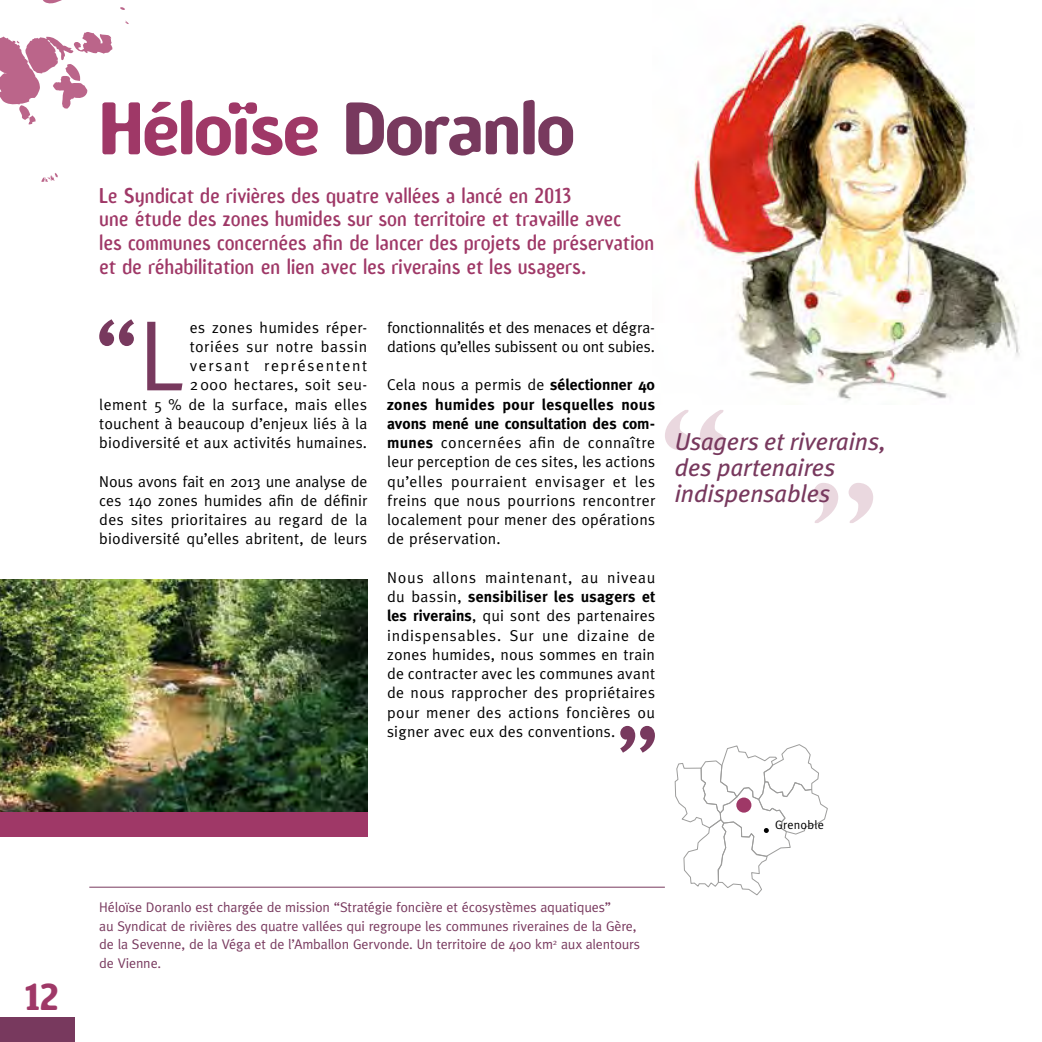
<style>
.page{position:relative;width:1042px;height:1042px;background:#fff}
.page>*{position:absolute;margin:0;border:0;box-sizing:border-box;transform-origin:0 0}
.t1{font:99.92px "Meta";color:#78395e}
.t2{font:700 70px "Amoebia";letter-spacing:-.01em;color:#9f3867}
.t3{font:700 35px "Amoebia";color:#9f3867}
.t4{font:italic 24.5px/26.2px "Meta Plus";letter-spacing:-.005em;color:#78395e}
.t5{font:20.12px/23.6px "Amoebia Sans";letter-spacing:-.005em;color:#9f3867}
.t6{font:15.75px/19.2px "Meta";letter-spacing:.02em;color:#000;text-align:justify}
.t7{font:15.75px/19.2px "Meta";letter-spacing:-.005em;color:#000}
.t8{font:14px/18.4px "Meta";letter-spacing:-.01em;color:#78395e}
.t9{font:12.25px "Meta";letter-spacing:.025em;color:#000}
.s1{color:#78395e}
.s2{font-weight:700}
</style>
<div class="page">
<svg style="left:674px;top:744px;width:154px;height:152px"></svg>
<div style="left:736px;top:797px;width:15px;height:15px;background:#9f3867;border-radius:50%"></div>
<img style="left:682px;top:18px;width:338px;height:383px">
<div style="left:0;top:1017px;width:74px;height:25px;background:#78395e"></div>
<svg style="left:43px;top:0;width:19px;height:4px"></svg>
<svg style="left:0;top:32px;width:113px;height:93px"></svg>
<svg style="left:120px;top:7px;width:5px;height:3px"></svg>
<svg style="left:41px;top:173px;width:17px;height:9px"></svg>
<img style="left:0;top:579px;width:367px;height:233px">
<div style="left:0;top:812px;width:367px;height:25px;background:#9f3867"></div>
<svg style="left:665px;top:410px;width:59px;height:40px"></svg>
<svg style="left:813px;top:483px;width:60px;height:40px"></svg>
<hr style="left:89px;top:887px;width:576px;height:1px;background:#78395e">
<svg style="left:620px;top:726px;width:35px;height:27px"></svg>
<h3 class="t3" style="left:25px;top:978px;width:35px">12</h3>
<h2 class="t2" style="left:99px;top:92px;width:477px">Héloïse <span class="s1">Doranlo</span></h2>
<p class="t5" style="left:99px;top:183px;width:557px">Le Syndicat de rivières des quatre vallées a lancé en 2013<br>une étude des zones humides sur son territoire et travaille avec<br>les communes concernées afin de lancer des projets de préservation et de réhabilitation en lien avec les riverains et les usagers.</p>
<h1 class="t1" style="left:94px;top:298px;width:92px">“L</h1>
<p class="t6" style="left:99px;top:317px;width:269px;text-align:right">es zones humides réper-<br>toriées sur notre bassin<br>versant représentent<br>2 000 hectares, soit seu-<br>lement 5 % de la surface, mais elles touchent à beaucoup d’enjeux liés à la biodiversité et aux activités humaines.</p>
<p class="t6" style="left:99px;top:471px;width:269px">Nous avons fait en 2013 une analyse de ces 140 zones humides afin de définir des sites prioritaires au regard de la biodiversité qu’elles abritent, de leurs</p>
<p class="t7" style="left:387px;top:317px;width:269px">fonctionnalités et des menaces et dégra&shy;dations qu’elles subissent ou ont subies.</p>
<p class="t6" style="left:387px;top:375px;width:269px">Cela nous a permis de <span class="s2">sélectionner 40 zones humides pour lesquelles nous avons mené une consultation des com&shy;munes</span> concernées afin de connaître leur perception de ces sites, les actions qu’elles pourraient envisager et les freins que nous pourrions rencontrer localement pour mener des opérations de préservation.</p>
<p class="t6" style="left:387px;top:567px;width:269px">Nous allons maintenant, au niveau du bassin, <span class="s2">sensibiliser les usagers et les riverains</span>, qui sont des partenaires indispensables. Sur une dizaine de zones humides, nous sommes en train de contracter avec les communes avant de nous rapprocher des propriétaires pour mener des actions foncières ou signer avec eux des conventions.</p>
<h3 class="t4" style="left:675px;top:428px;width:213px">Usagers et riverains, des partenaires indispensables</h3>
<p class="t8" style="left:99px;top:898px;width:542px">Héloïse Doranlo est chargée de mission “Stratégie foncière et écosystèmes aquatiques”<br>au Syndicat de rivières des quatre vallées qui regroupe les communes riveraines de la Gère, de la Sevenne, de la Véga et de l’Amballon Gervonde. Un territoire de 400 km<sup>2</sup> aux alentours de Vienne.</p>
<p class="t9" style="left:775px;top:818px;width:50px">Grenoble</p>
</div>
